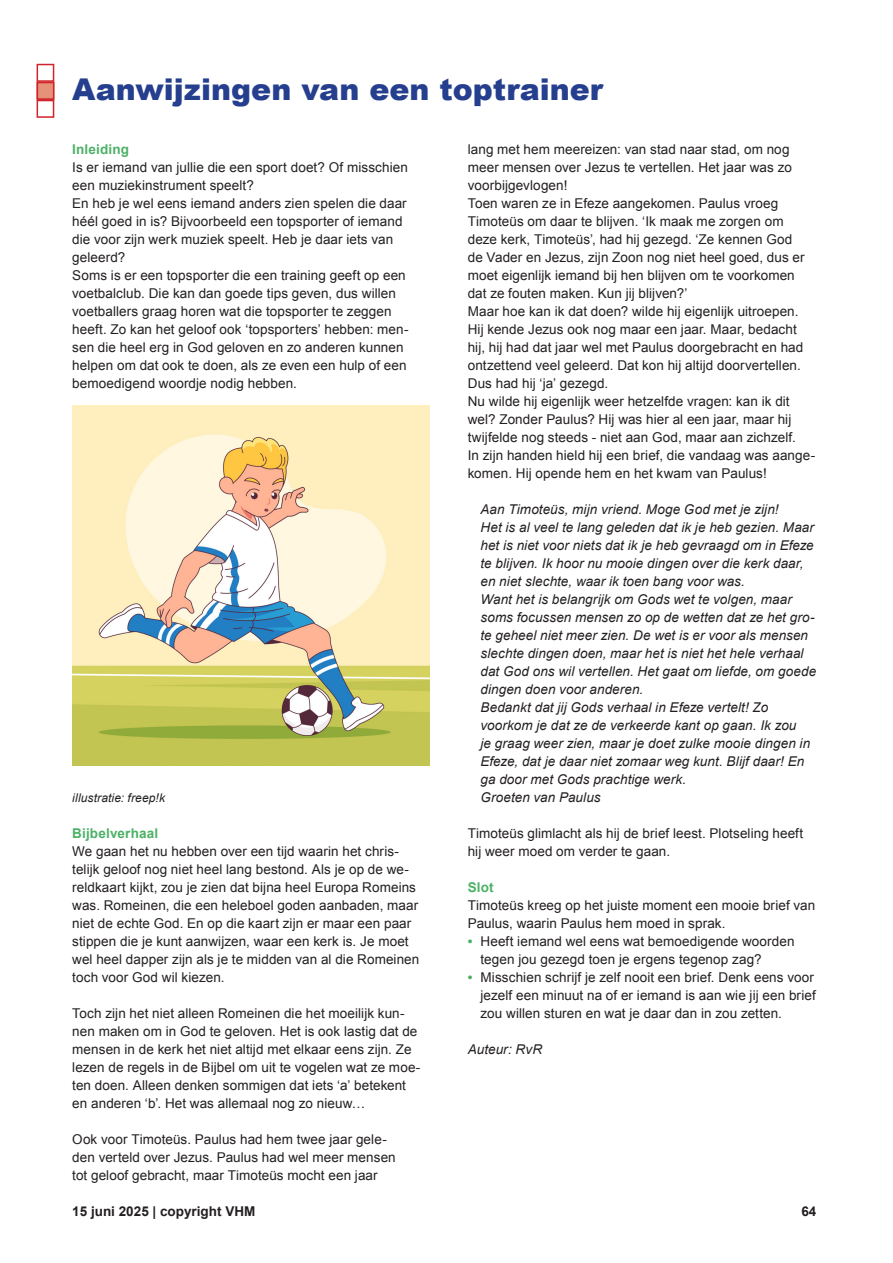
<style>
.page{position:relative;width:893px;height:1263px;background:#fff}
.page>*{position:absolute;margin:0;border:0;box-sizing:border-box;transform-origin:0 0}
.Kop{font:900 30px "Arial";color:#253f8e}
.platte_tekst{font:13.5px/18px "Arial";letter-spacing:.005em;color:#231f20}
.platte_tekst-2{font:italic 13.5px/18px "Arial";letter-spacing:.005em;color:#231f20}
.subkop{font:700 13.5px "Arial";letter-spacing:.01em;color:#4cb167}
.t1{font:700 13.5px "Arial";color:#231f20}
.platte_tekst-3{font:italic 12px "Arial";letter-spacing:.01em;color:#231f20}
.s1{font-weight:700;color:#4cb167}
</style>
<div class="page">
<div style="left:37px;top:64px;width:17px;height:18px;background:#fff;border:2px solid #d1232a"></div>
<div style="left:37px;top:82px;width:17px;height:18px;background:#e59279;border:2px solid #d1232a"></div>
<div style="left:37px;top:100px;width:17px;height:18px;background:#fff;border:2px solid #d1232a"></div>
<img style="left:72px;top:406px;width:357px;height:360px">
<p class="Kop" style="left:72px;top:67px;width:532px">Aanwijzingen van een toptrainer</p>
<p class="subkop" style="left:72px;top:140px;width:58px">Inleiding</p>
<p class="platte_tekst" style="left:72px;top:158px;width:337px">Is er iemand van jullie die een sport doet? Of misschien een muziekinstrument speelt?</p>
<p class="platte_tekst" style="left:72px;top:194px;width:336px">En heb je wel eens iemand anders zien spelen die daar héél goed in is? Bijvoorbeeld een topsporter of iemand die voor zijn werk muziek speelt. Heb je daar iets van geleerd?</p>
<p class="platte_tekst" style="left:72px;top:266px;width:338px">Soms is er een topsporter die een training geeft op een voetbalclub. Die kan dan goede tips geven, dus willen voetballers graag horen wat die topsporter te zeggen heeft. Zo kan het geloof ook ‘topsporters’ hebben: men&shy;sen die heel erg in God geloven en zo anderen kunnen helpen om dat ook te doen, als ze even een hulp of een bemoedigend woordje nodig hebben.</p>
<p class="platte_tekst-3" style="left:72px;top:790px;width:94px">illustratie: freep!k</p>
<p class="subkop" style="left:72px;top:824px;width:87px">Bijbelverhaal</p>
<p class="platte_tekst" style="left:72px;top:842px;width:349px">We gaan het nu hebben over een tijd waarin het chris&shy;telijk geloof nog niet heel lang bestond. Als je op de we&shy;reldkaart kijkt, zou je zien dat bijna heel Europa Romeins was. Romeinen, die een heleboel goden aanbaden, maar niet de echte God. En op die kaart zijn er maar een paar stippen die je kunt aanwijzen, waar een kerk is. Je moet wel heel dapper zijn als je te midden van al die Romeinen toch voor God wil kiezen.</p>
<p class="platte_tekst" style="left:72px;top:1004px;width:350px">Toch zijn het niet alleen Romeinen die het moeilijk kun&shy;nen maken om in God te geloven. Het is ook lastig dat de mensen in de kerk het niet altijd met elkaar eens zijn. Ze lezen de regels in de Bijbel om uit te vogelen wat ze moe&shy;ten doen. Alleen denken sommigen dat iets ‘a’ betekent en anderen ‘b’. Het was allemaal nog zo nieuw…</p>
<p class="platte_tekst" style="left:72px;top:1130px;width:325px">Ook voor Timoteüs. Paulus had hem twee jaar gele&shy;den verteld over Jezus. Paulus had wel meer mensen tot geloof gebracht, maar Timoteüs mocht een jaar</p>
<p class="platte_tekst" style="left:468px;top:140px;width:326px">lang met hem meereizen: van stad naar stad, om nog meer mensen over Jezus te vertellen. Het jaar was zo voorbijgevlogen!</p>
<p class="platte_tekst" style="left:468px;top:194px;width:338px">Toen waren ze in Efeze aangekomen. Paulus vroeg Timoteüs om daar te blijven. ‘Ik maak me zorgen om deze kerk, Timoteüs’, had hij gezegd. ‘Ze kennen God de Vader en Jezus, zijn Zoon nog niet heel goed, dus er moet eigenlijk iemand bij hen blijven om te voorkomen dat ze fouten maken. Kun jij blijven?’</p>
<p class="platte_tekst" style="left:468px;top:302px;width:337px">Maar hoe kan ik dat doen? wilde hij eigenlijk uitroepen.<br>Hij kende Jezus ook nog maar een jaar. Maar, bedacht hij, hij had dat jaar wel met Paulus doorgebracht en had ontzettend veel geleerd. Dat kon hij altijd doorvertellen.<br>Dus had hij ‘ja’ gezegd.</p>
<p class="platte_tekst" style="left:468px;top:392px;width:330px">Nu wilde hij eigenlijk weer hetzelfde vragen: kan ik dit wel? Zonder Paulus? Hij was hier al een jaar, maar hij twijfelde nog steeds - niet aan God, maar aan zichzelf.</p>
<p class="platte_tekst" style="left:468px;top:446px;width:349px">In zijn handen hield hij een brief, die vandaag was aange&shy;komen. Hij opende hem en het kwam van Paulus!</p>
<p class="platte_tekst-2" style="left:480px;top:500px;width:300px">Aan Timoteüs, mijn vriend. Moge God met je zijn!</p>
<p class="platte_tekst-2" style="left:480px;top:518px;width:335px">Het is al veel te lang geleden dat ik je heb gezien. Maar het is niet voor niets dat ik je heb gevraagd om in Efeze te blijven. Ik hoor nu mooie dingen over die kerk daar, en niet slechte, waar ik toen bang voor was.</p>
<p class="platte_tekst-2" style="left:480px;top:590px;width:337px">Want het is belangrijk om Gods wet te volgen, maar soms focussen mensen zo op de wetten dat ze het gro&shy;te geheel niet meer zien. De wet is er voor als mensen slechte dingen doen, maar het is niet het hele verhaal dat God ons wil vertellen. Het gaat om liefde, om goede dingen doen voor anderen.</p>
<p class="platte_tekst-2" style="left:480px;top:698px;width:331px">Bedankt dat jij Gods verhaal in Efeze vertelt! Zo voorkom je dat ze de verkeerde kant op gaan. Ik zou je graag weer zien, maar je doet zulke mooie dingen in Efeze, dat je daar niet zomaar weg kunt. Blijf daar! En ga door met Gods prachtige werk.</p>
<p class="platte_tekst-2" style="left:480px;top:788px;width:122px">Groeten van Paulus</p>
<p class="platte_tekst" style="left:468px;top:824px;width:337px">Timoteüs glimlacht als hij de brief leest. Plotseling heeft hij weer moed om verder te gaan.</p>
<p class="subkop" style="left:468px;top:878px;width:27px">Slot</p>
<p class="platte_tekst" style="left:468px;top:896px;width:349px">Timoteüs kreeg op het juiste moment een mooie brief van<br>Paulus, waarin Paulus hem moed in sprak.</p>
<p class="platte_tekst" style="left:480px;top:932px;width:316px;text-indent:-13px"><span class="s1">•</span> Heeft iemand wel eens wat bemoedigende woorden tegen jou gezegd toen je ergens tegenop zag?</p>
<p class="platte_tekst" style="left:480px;top:968px;width:337px;text-indent:-13px"><span class="s1">•</span> Misschien schrijf je zelf nooit een brief. Denk eens voor jezelf een minuut na of er iemand is aan wie jij een brief zou willen sturen en wat je daar dan in zou zetten.</p>
<p class="platte_tekst-2" style="left:468px;top:1040px;width:76px">Auteur: RvR</p>
<p class="t1" style="left:72px;top:1202px;width:185px">15 juni 2025 | copyright VHM</p>
<p class="t1" style="left:801px;top:1202px;width:17px">64</p>
</div>
